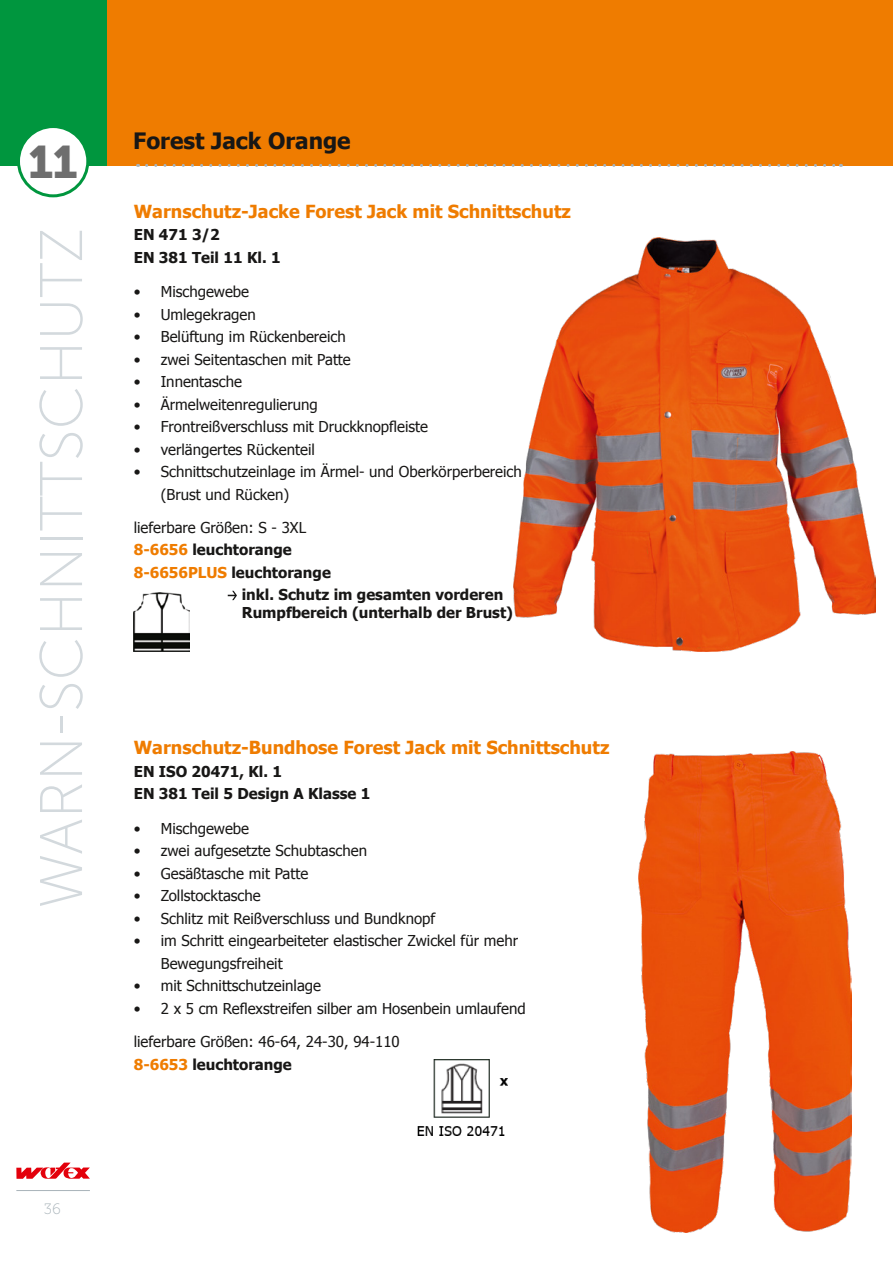
<style>
.page{position:relative;width:893px;height:1263px;background:#fff}
.page>*{position:absolute;margin:0;border:0;box-sizing:border-box;transform-origin:0 0}
.Kapitel_Hochkant{font:60px "Museo Sans 100";color:#d3d9dd}
.Kapitel_Zahl{font:45.45px "Museo Slab 900";color:#6e6e6e}
.Kaiptel_Überschrift{font:700 22.5px "Tahoma";color:#181716}
.t1{font:700 18px "Tahoma";color:#ef7c00}
.t2{font:15px/22.5px "Tahoma";color:#181716}
.t3{font:700 15px/18px "Tahoma";color:#181716}
.t4{font:15px "Museo Slab 100";color:#a8b3b9}
.s1{color:#ef7c00}
</style>
<div class="page">
<hr style="left:16px;top:1190px;width:74px;height:1px;background:#a8b3b9">
<svg style="left:16px;top:1162px;width:74px;height:17px"></svg>
<div style="left:106px;top:0;width:787px;height:165px;background:#ef7c00"></div>
<svg style="left:147px;top:164px;width:694px;height:3px"></svg>
<img style="left:639px;top:752px;width:212px;height:481px">
<img style="left:514px;top:237px;width:362px;height:415px">
<img style="left:133px;top:593px;width:56px;height:59px">
<img style="left:418px;top:1059px;width:90px;height:76px">
<svg style="left:228px;top:591px;width:9px;height:9px"></svg>
<div style="left:0;top:0;width:106px;height:166px;background:#00963e"></div>
<div style="left:18px;top:127px;width:70px;height:69px;background:#fff;border-radius:50%"></div>
<div style="left:17px;top:125px;width:72px;height:72px;border:3px solid #00963e;border-radius:50%"></div>
<p class="Kapitel_Zahl" style="left:28px;top:136px;width:51px">11</p>
<p class="Kapitel_Hochkant" style="left:30px;top:908px;width:683px;rotate:-90deg">WARN-SCHNITTSCHUTZ</p>
<p class="Kaiptel_Überschrift" style="left:133px;top:125px;width:219px">Forest Jack Orange</p>
<p class="t1" style="left:134px;top:199px;width:439px">Warnschutz-Jacke Forest Jack mit Schnittschutz</p>
<p class="t3" style="left:134px;top:225px;width:88px">EN 471 3/2</p>
<p class="t3" style="left:134px;top:247px;width:148px">EN 381 Teil 11 Kl. 1</p>
<p class="t2" style="left:134px;top:280px;width:117px">• Mischgewebe</p>
<p class="t2" style="left:134px;top:302px;width:123px">• Umlegekragen</p>
<p class="t2" style="left:134px;top:325px;width:214px">• Belüftung im Rückenbereich</p>
<p class="t2" style="left:134px;top:347px;width:218px">• zwei Seitentaschen mit Patte</p>
<p class="t2" style="left:134px;top:370px;width:110px">• Innentasche</p>
<p class="t2" style="left:134px;top:392px;width:186px">• Ärmelweitenregulierung</p>
<p class="t2" style="left:134px;top:415px;width:296px">• Frontreißverschluss mit Druckknopfleiste</p>
<p class="t2" style="left:134px;top:437px;width:183px">• verlängertes Rückenteil</p>
<p class="t2" style="left:161px;top:460px;width:363px;text-indent:-27px">• Schnittschutzeinlage im Ärmel- und Oberkörperbereich (Brust und Rücken)</p>
<p class="t2" style="left:134px;top:515px;width:174px">lieferbare Größen: S - 3XL</p>
<p class="t3" style="left:134px;top:540px;width:160px"><span class="s1">8-6656</span> leuchtorange</p>
<p class="t3" style="left:134px;top:562px;width:199px"><span class="s1">8-6656PLUS</span> leuchtorange</p>
<p class="t3" style="left:242px;top:585px;width:273px">inkl. Schutz im gesamten vorderen<br>Rumpfbereich (unterhalb der Brust)</p>
<p class="t1" style="left:134px;top:735px;width:477px">Warnschutz-Bundhose Forest Jack mit Schnittschutz</p>
<p class="t3" style="left:134px;top:761px;width:150px">EN ISO 20471, Kl. 1</p>
<p class="t3" style="left:134px;top:784px;width:238px">EN 381 Teil 5 Design A Klasse 1</p>
<p class="t2" style="left:134px;top:816px;width:117px">• Mischgewebe</p>
<p class="t2" style="left:134px;top:839px;width:235px">• zwei aufgesetzte Schubtaschen</p>
<p class="t2" style="left:134px;top:861px;width:176px">• Gesäßtasche mit Patte</p>
<p class="t2" style="left:134px;top:884px;width:129px">• Zollstocktasche</p>
<p class="t2" style="left:134px;top:906px;width:303px">• Schlitz mit Reißverschluss und Bundknopf</p>
<p class="t2" style="left:161px;top:929px;width:359px;text-indent:-27px">• im Schritt eingearbeiteter elastischer Zwickel für mehr<br>Bewegungsfreiheit</p>
<p class="t2" style="left:134px;top:974px;width:189px">• mit Schnittschutzeinlage</p>
<p class="t2" style="left:134px;top:996px;width:393px">• 2 x 5 cm Reflexstreifen silber am Hosenbein umlaufend</p>
<p class="t2" style="left:134px;top:1029px;width:267px">lieferbare Größen: 46-64, 24-30, 94-110</p>
<p class="t3" style="left:134px;top:1054px;width:160px"><span class="s1">8-6653</span> leuchtorange</p>
<p class="t4" style="left:44px;top:1200px;width:19px">36</p>
</div>
